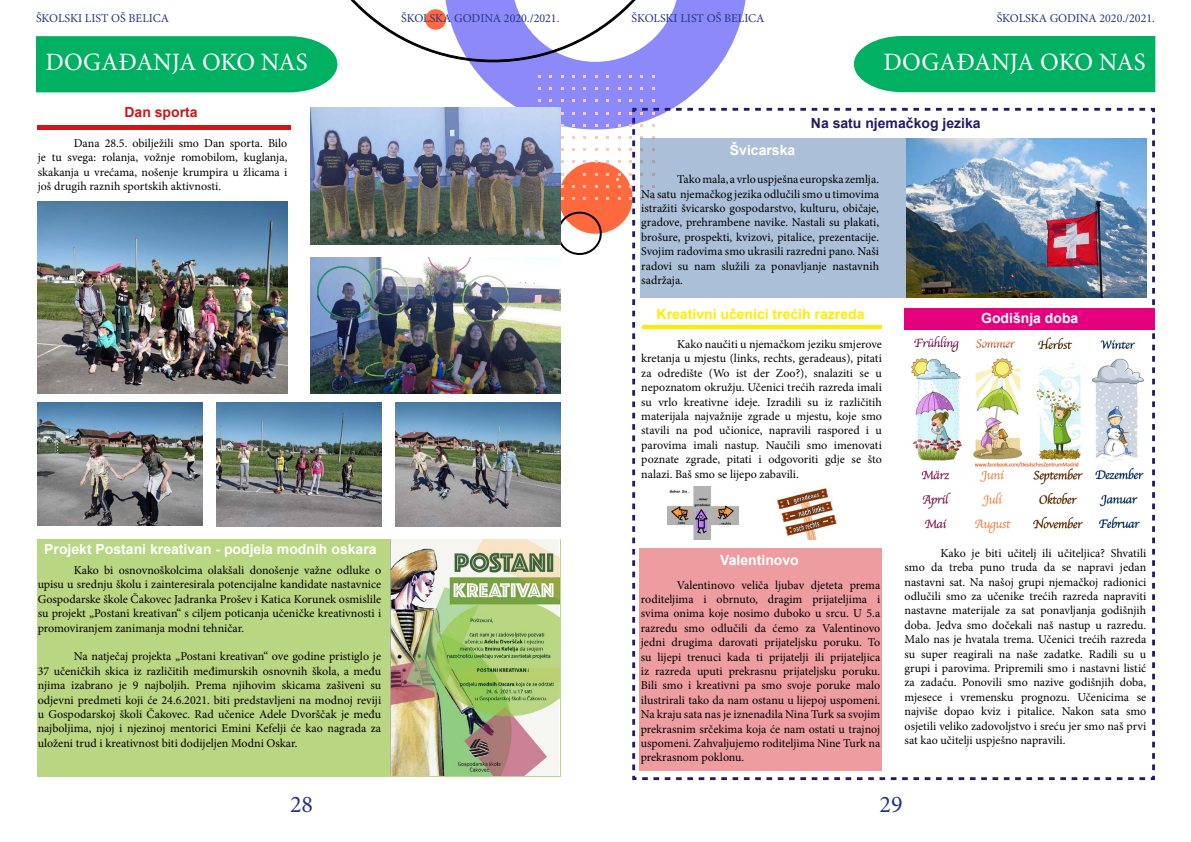
<style>
.page{position:relative;width:1191px;height:842px;background:#fff}
.page>*{position:absolute;margin:0;border:0;box-sizing:border-box;transform-origin:0 0}
.t1{font:25px "Minion Pro";color:#fff}
.t2{font:24px "Minion Pro";color:#283583}
.t3{font:700 14px "Arial";color:#fff}
.t4{font:700 14px "Arial";color:#ffed00}
.t5{font:700 14px "Arial";color:#261b62}
.t6{font:700 14px "Arial";color:#cd171a}
.t7{font:12px/14.4px "Minion Pro";color:#000;text-align:justify}
.t8{font:12px "Minion Pro";color:#283583}
</style>
<div class="page">
<img style="left:36px;top:0;width:1119px;height:777px">
<svg style="left:631px;top:106px;width:524px;height:675px"></svg>
<div style="left:640px;top:138px;width:506px;height:160px;background:#abbfd8"></div>
<img style="left:906px;top:138px;width:240px;height:160px">
<hr style="left:642px;top:325px;width:240px;height:4px;background:#ffed00">
<div style="left:904px;top:308px;width:251px;height:22px;background:#e6007d"></div>
<img style="left:906px;top:336px;width:240px;height:204px">
<img style="left:667px;top:487px;width:71px;height:53px">
<img style="left:759px;top:487px;width:91px;height:53px">
<p class="t8" style="left:36px;top:10px;width:135px">ŠKOLSKI LIST OŠ BELICA</p>
<p class="t8" style="left:401px;top:10px;width:160px">ŠKOLSKA GODINA 2020./2021.</p>
<p class="t8" style="left:631px;top:10px;width:135px">ŠKOLSKI LIST OŠ BELICA</p>
<p class="t8" style="left:996px;top:10px;width:160px">ŠKOLSKA GODINA 2020./2021.</p>
<h1 class="t1" style="left:45px;top:45px;width:264px">DOGAĐANJA OKO NAS</h1>
<h1 class="t1" style="left:883px;top:46px;width:264px">DOGAĐANJA OKO NAS</h1>
<p class="t6" style="left:124px;top:102px;width:75px">Dan sporta</p>
<p class="t7" style="left:38px;top:136px;width:251px;text-indent:36px">Dana 28.5. obilježili smo Dan sporta. Bilo je tu svega: rolanja, vožnje romobilom, kuglanja, skakanja u vrećama, nošenje krumpira u žlicama i još drugih raznih sportskih aktivnosti.</p>
<p class="t5" style="left:811px;top:114px;width:171px">Na satu njemačkog jezika</p>
<p class="t3" style="left:730px;top:141px;width:67px">Švicarska</p>
<p class="t7" style="left:641px;top:172px;width:239px;text-indent:36px">Tako mala, a vrlo uspješna europska zemlja.<br>Na satu njemačkog jezika odlučili smo u timovima istražiti švicarsko gospodarstvo, kulturu, običaje, gradove, prehrambene navike. Nastali su plakati, brošure, prospekti, kvizovi, pitalice, prezentacije.<br>Svojim radovima smo ukrasili razredni pano. Naši radovi su nam služili za ponavljanje nastavnih sadržaja.</p>
<p class="t4" style="left:656px;top:304px;width:209px">Kreativni učenici trećih razreda</p>
<p class="t3" style="left:981px;top:308px;width:99px">Godišnja doba</p>
<p class="t7" style="left:641px;top:337px;width:242px;text-indent:36px">Kako naučiti u njemačkom jeziku smjerove kretanja u mjestu (links, rechts, geradeaus), pitati za odredište (Wo ist der Zoo?), snalaziti se u nepoznatom okružju. Učenici trećih razreda imali su vrlo kreativne ideje. Izradili su iz različitih materijala najvažnije zgrade u mjestu, koje smo stavili na pod učionice, napravili raspored i u parovima imali nastup. Naučili smo imenovati poznate zgrade, pitati i odgovoriti gdje se što nalazi. Baš smo se lijepo zabavili.</p>
<p class="t3" style="left:44px;top:539px;width:334px">Projekt Postani kreativan - podjela modnih oskara</p>
<p class="t7" style="left:38px;top:563px;width:345px;text-indent:36px">Kako bi osnovnoškolcima olakšali donošenje važne odluke o upisu u srednju školu i zainteresirala potencijalne kandidate nastavnice Gospodarske škole Čakovec Jadranka Prošev i Katica Korunek osmislile su projekt „Postani kreativan“ s ciljem poticanja učeničke kreativnosti i promoviranjem zanimanja modni tehničar.</p>
<p class="t7" style="left:38px;top:649px;width:345px;text-indent:36px">Na natječaj projekta „Postani kreativan“ ove godine pristiglo je 37 učeničkih skica iz različitih međimurskih osnovnih škola, a među njima izabrano je 9 najboljih. Prema njihovim skicama zašiveni su odjevni predmeti koji će 24.6.2021. biti predstavljeni na modnoj reviji u Gospodarskoj školi Čakovec. Rad učenice Adele Dvorščak je među najboljima, njoj i njezinoj mentorici Emini Kefelji će kao nagrada za uloženi trud i kreativnost biti dodijeljen Modni Oskar.</p>
<p class="t3" style="left:720px;top:550px;width:80px">Valentinovo</p>
<p class="t7" style="left:641px;top:578px;width:241px;text-indent:36px">Valentinovo veliča ljubav djeteta prema roditeljima i obrnuto, dragim prijateljima i svima onima koje nosimo duboko u srcu. U 5.a razredu smo odlučili da ćemo za Valentinovo jedni drugima darovati prijateljsku poruku. To su lijepi trenuci kada ti prijatelji ili prijateljica iz razreda uputi prekrasnu prijateljsku poruku.<br>Bili smo i kreativni pa smo svoje poruke malo ilustrirali tako da nam ostanu u lijepoj uspomeni.<br>Na kraju sata nas je iznenadila Nina Turk sa svojim prekrasnim srčekima koja će nam ostati u trajnoj uspomeni. Zahvaljujemo roditeljima Nine Turk na prekrasnom poklonu.</p>
<p class="t7" style="left:904px;top:546px;width:243px;text-indent:36px">Kako je biti učitelj ili učiteljica? Shvatili smo da treba puno truda da se napravi jedan nastavni sat. Na našoj grupi njemačkoj radionici odlučili smo za učenike trećih razreda napraviti nastavne materijale za sat ponavljanja godišnjih doba. Jedva smo dočekali naš nastup u razredu.<br>Malo nas je hvatala trema. Učenici trećih razreda su super reagirali na naše zadatke. Radili su u grupi i parovima. Pripremili smo i nastavni listić za zadaću. Ponovili smo nazive godišnjih doba, mjesece i vremensku prognozu. Učenicima se najviše dopao kviz i pitalice. Nakon sata smo osjetili veliko zadovoljstvo i sreću jer smo naš prvi sat kao učitelji uspješno napravili.</p>
<h2 class="t2" style="left:290px;top:789px;width:25px">28</h2>
<h2 class="t2" style="left:879px;top:789px;width:25px">29</h2>
</div>
